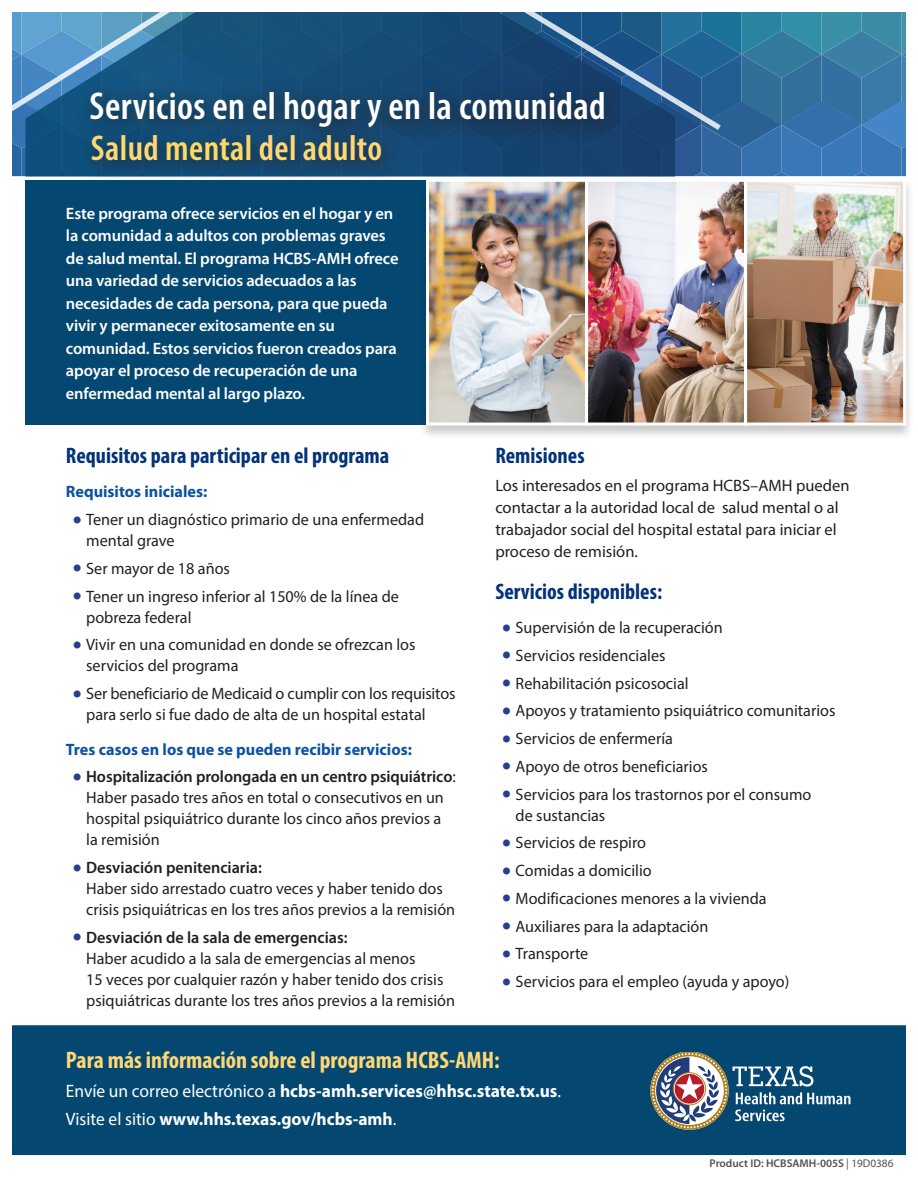
<style>
.page{position:relative;width:918px;height:1188px;background:#fff}
.page>*{position:absolute;margin:0;border:0;box-sizing:border-box;transform-origin:0 0}
.t1{font:600 condensed 39px "Myriad Pro";letter-spacing:.01em;color:#fff}
.t2{font:600 condensed 36px "Myriad Pro";letter-spacing:.01em;color:#ffd774}
.t3{font:700 condensed 24px "Myriad Pro";color:#ffd774}
.t4{font:700 condensed 22.5px "Myriad Pro";color:#043378}
.t5{font:700 18px/28.3px "Myriad Pro";color:#fff}
.t6{font:16.5px/21px "Myriad Pro";color:#231f20}
.t7{font:600 16.5px/22.5px "Myriad Pro";letter-spacing:-.01em;color:#fff}
.t8{font:700 16.5px "Myriad Pro";color:#0b52a3}
.t9{font:600 11.25px "Myriad Pro";color:#525254}
.s1{color:#ffd962}
.s2{font-weight:700;font-size:27px;color:#25408f}
.s3{font-weight:600}
.s4{font-weight:400}
</style>
<div class="page">
<div style="left:25px;top:180px;width:881px;height:245px;background:#044872"></div>
<div style="left:13px;top:1025px;width:892px;height:130px;background:#044872"></div>
<svg style="left:13px;top:13px;width:892px;height:163px;background:#3676a6"></svg>
<svg style="left:25px;top:132px;width:650px;height:45px;background:#144977"></svg>
<svg style="left:13px;top:13px;width:710px;height:119px;background:#2a638f"></svg>
<div style="left:74px;top:76px;width:555px;height:110px;background:#231f20;opacity:.43"></div>
<div style="left:418px;top:177px;width:496px;height:263px;background:#231f20;opacity:.24"></div>
<img style="left:430px;top:183px;width:472px;height:239px">
<div style="left:585px;top:179px;width:162px;height:247px;border:3px solid #fff"></div>
<div style="left:426px;top:179px;width:162px;height:247px;border:3px solid #fff"></div>
<div style="left:744px;top:179px;width:162px;height:247px;border:3px solid #fff"></div>
<svg style="left:650px;top:1052px;width:200px;height:77px;background:#4c7089"></svg>
<h1 class="t1" style="left:90px;top:82px;width:518px">Servicios en el hogar y en la comunidad</h1>
<h2 class="t2" style="left:91px;top:126px;width:293px">Salud <span class="s1">mental</span> del adulto</h2>
<p class="t7" style="left:66px;top:201px;width:334px">Este programa ofrece servicios en el hogar y en la comunidad a adultos con problemas graves de salud mental. El programa HCBS-AMH ofrece una variedad de servicios adecuados a las necesidades de cada persona, para que pueda vivir y permanecer exitosamente en su comunidad. Estos servicios fueron creados para apoyar el proceso de recuperación de una enfermedad mental al largo plazo.</p>
<h3 class="t4" style="left:66px;top:441px;width:325px">Requisitos para participar en el programa</h3>
<p class="t8" style="left:66px;top:481px;width:143px">Requisitos iniciales:</p>
<p class="t6" style="left:86px;top:509px;width:340px;text-indent:-14px"><span class="s2">•</span> Tener un diagnóstico primario de una enfermedad mental grave</p>
<p class="t6" style="left:73px;top:558px;width:159px"><span class="s2">•</span> Ser mayor de 18 años</p>
<p class="t6" style="left:86px;top:585px;width:314px;text-indent:-14px"><span class="s2">•</span> Tener un ingreso inferior al 150% de la línea de pobreza federal</p>
<p class="t6" style="left:86px;top:634px;width:331px;text-indent:-14px"><span class="s2">•</span> Vivir en una comunidad en donde se ofrezcan los servicios del programa</p>
<p class="t6" style="left:86px;top:683px;width:371px;text-indent:-14px"><span class="s2">•</span> Ser beneficiario de Medicaid o cumplir con los requisitos para serlo si fue dado de alta de un hospital estatal</p>
<p class="t8" style="left:66px;top:738px;width:347px">Tres casos en los que se pueden recibir servicios:</p>
<p class="t6" style="left:86px;top:766px;width:371px;text-indent:-14px"><span class="s2">•</span> <span class="s3">Hospitalización prolongada en un centro psiquiátrico</span>:<br>Haber pasado tres años en total o consecutivos en un hospital psiquiátrico durante los cinco años previos a la remisión</p>
<p class="t6" style="left:86px;top:857px;width:371px;text-indent:-14px"><span class="s2">•</span> <span class="s3">Desviación penitenciaria:<br></span>Haber sido arrestado cuatro veces y haber tenido dos crisis psiquiátricas en los tres años previos a la remisión</p>
<p class="t6" style="left:86px;top:927px;width:370px;text-indent:-14px"><span class="s2">•</span> <span class="s3">Desviación de la sala de emergencias:<br></span>Haber acudido a la sala de emergencias al menos<br>15 veces por cualquier razón y haber tenido dos crisis psiquiátricas durante los tres años previos a la remisión</p>
<h3 class="t4" style="left:495px;top:441px;width:91px">Remisiones</h3>
<p class="t6" style="left:495px;top:475px;width:356px;line-height:21.8px">Los interesados en el programa HCBS–AMH pueden contactar a la autoridad local de salud mental o al trabajador social del hospital estatal para iniciar el proceso de remisión.</p>
<h3 class="t4" style="left:495px;top:577px;width:168px">Servicios disponibles:</h3>
<p class="t6" style="left:502px;top:617px;width:222px"><span class="s2">•</span> Supervisión de la recuperación</p>
<p class="t6" style="left:502px;top:645px;width:165px"><span class="s2">•</span> Servicios residenciales</p>
<p class="t6" style="left:502px;top:672px;width:188px"><span class="s2">•</span> Rehabilitación psicosocial</p>
<p class="t6" style="left:502px;top:700px;width:335px"><span class="s2">•</span> Apoyos y tratamiento psiquiátrico comunitarios</p>
<p class="t6" style="left:502px;top:728px;width:172px"><span class="s2">•</span> Servicios de enfermería</p>
<p class="t6" style="left:502px;top:756px;width:207px"><span class="s2">•</span> Apoyo de otros beneficiarios</p>
<p class="t6" style="left:516px;top:783px;width:297px;text-indent:-14px"><span class="s2">•</span> Servicios para los trastornos por el consumo de sustancias</p>
<p class="t6" style="left:502px;top:832px;width:145px"><span class="s2">•</span> Servicios de respiro</p>
<p class="t6" style="left:502px;top:860px;width:151px"><span class="s2">•</span> Comidas a domicilio</p>
<p class="t6" style="left:502px;top:888px;width:266px"><span class="s2">•</span> Modificaciones menores a la vivienda</p>
<p class="t6" style="left:502px;top:915px;width:208px"><span class="s2">•</span> Auxiliares para la adaptación</p>
<p class="t6" style="left:502px;top:943px;width:88px"><span class="s2">•</span> Transporte</p>
<p class="t6" style="left:502px;top:971px;width:289px"><span class="s2">•</span> Servicios para el empleo (ayuda y apoyo)</p>
<h3 class="t3" style="left:66px;top:1045px;width:435px">Para más información sobre el programa HCBS-AMH:</h3>
<p class="t5" style="left:66px;top:1076px;width:497px"><span class="s4">Envíe un correo electrónico a</span> hcbs-amh.services@hhsc.state.tx.us<span class="s4">.<br>Visite el sitio</span> www.hhs.texas.gov/hcbs-amh<span class="s4">.</span></p>
<p class="t9" style="left:710px;top:1156px;width:185px">Product ID: HCBSAMH-005S <span class="s4">| 19D0386</span></p>
</div>
